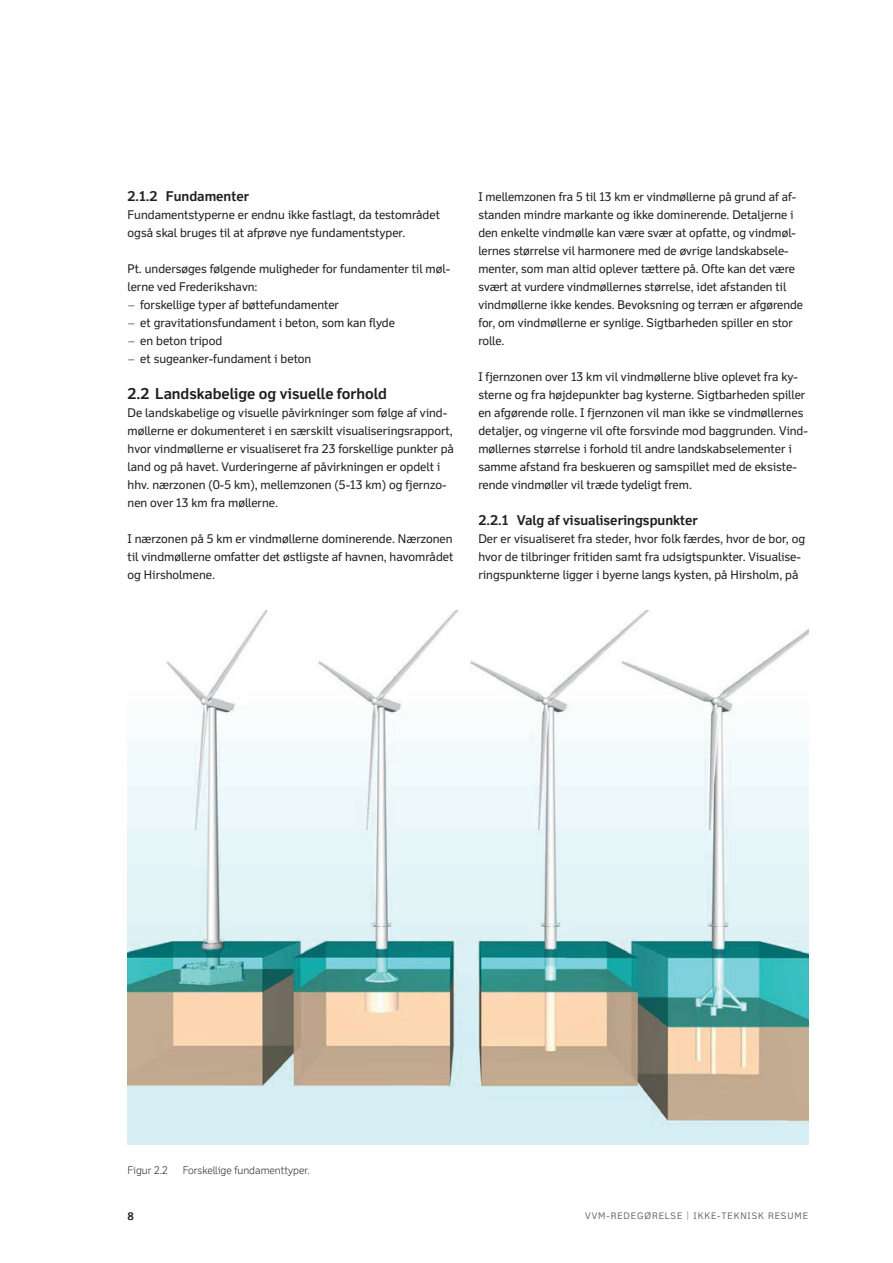
<style>
.page{position:relative;width:893px;height:1263px;background:#fff}
.page>*{position:absolute;margin:0;border:0;box-sizing:border-box;transform-origin:0 0}
.t1{font:700 15px "Felbridge DONG Energy";color:#231f20}
.t2{font:700 13.5px "Felbridge DONG Energy";color:#231f20}
.t3{font:12px/18px "Felbridge DONG Energy";color:#231f20}
.t4{font:300 10.5px "Felbridge DONG Energy";color:#231f20}
.t5{font:700 10.5px "Felbridge DONG Energy";color:#231f20}
.t6{font:9px "Felbridge DONG Energy";letter-spacing:.1em;color:#696e67}
.s1{font-weight:300}
</style>
<div class="page">
<img style="left:128px;top:611px;width:680px;height:533px">
<p class="t2" style="left:128px;top:191px;width:123px">2.1.2 Fundamenter</p>
<p class="t3" style="left:128px;top:206px;width:314px">Fundamentstyperne er endnu ikke fastlagt, da testområdet også skal bruges til at afprøve nye fundamentstyper.</p>
<p class="t3" style="left:128px;top:260px;width:324px">Pt. undersøges følgende muligheder for fundamenter til møl&shy;lerne ved Frederikshavn:<br>− forskellige typer af bøttefundamenter<br>− et gravitationsfundament i beton, som kan flyde<br>− en beton tripod<br>− et sugeanker-fundament i beton</p>
<p class="t1" style="left:128px;top:388px;width:261px">2.2 Landskabelige og visuelle forhold</p>
<p class="t3" style="left:128px;top:404px;width:328px">De landskabelige og visuelle påvirkninger som følge af vind&shy;møllerne er dokumenteret i en særskilt visualiseringsrapport, hvor vindmøllerne er visualiseret fra 23 forskellige punkter på land og på havet. Vurderingerne af påvirkningen er opdelt i hhv. nærzonen (0-5 km), mellemzonen (5-13 km) og fjernzo&shy;nen over 13 km fra møllerne.</p>
<p class="t3" style="left:128px;top:530px;width:327px;text-align:justify">I nærzonen på 5 km er vindmøllerne dominerende. Nærzonen til vindmøllerne omfatter det østligste af havnen, havområdet og Hirsholmene.</p>
<p class="t3" style="left:478px;top:188px;width:326px">I mellemzonen fra 5 til 13 km er vindmøllerne på grund af af&shy;standen mindre markante og ikke dominerende. Detaljerne i den enkelte vindmølle kan være svær at opfatte, og vindmøl&shy;lernes størrelse vil harmonere med de øvrige landskabsele&shy;menter, som man altid oplever tættere på. Ofte kan det være svært at vurdere vindmøllernes størrelse, idet afstanden til vindmøllerne ikke kendes. Bevoksning og terræn er afgørende for, om vindmøllerne er synlige. Sigtbarheden spiller en stor rolle.</p>
<p class="t3" style="left:478px;top:368px;width:331px">I fjernzonen over 13 km vil vindmøllerne blive oplevet fra ky&shy;sterne og fra højdepunkter bag kysterne. Sigtbarheden spiller en afgørende rolle. I fjernzonen vil man ikke se vindmøllernes detaljer, og vingerne vil ofte forsvinde mod baggrunden. Vind&shy;møllernes størrelse i forhold til andre landskabselementer i samme afstand fra beskueren og samspillet med de eksiste&shy;rende vindmøller vil træde tydeligt frem.</p>
<p class="t2" style="left:478px;top:515px;width:221px">2.2.1 Valg af visualiseringspunkter</p>
<p class="t3" style="left:478px;top:530px;width:328px">Der er visualiseret fra steder, hvor folk færdes, hvor de bor, og hvor de tilbringer fritiden samt fra udsigtspunkter. Visualise&shy;ringspunkterne ligger i byerne langs kysten, på Hirsholm, på</p>
<p class="t4" style="left:128px;top:1166px;width:42px">Figur 2.2</p>
<p class="t4" style="left:183px;top:1166px;width:129px">Forskellige fundamenttyper.</p>
<p class="t5" style="left:128px;top:1212px;width:8px">8</p>
<p class="t6" style="left:585px;top:1212px;width:224px">VVM-REDEGØRELSE <span class="s1">|</span> IKKE-TEKNISK RESUME</p>
</div>
